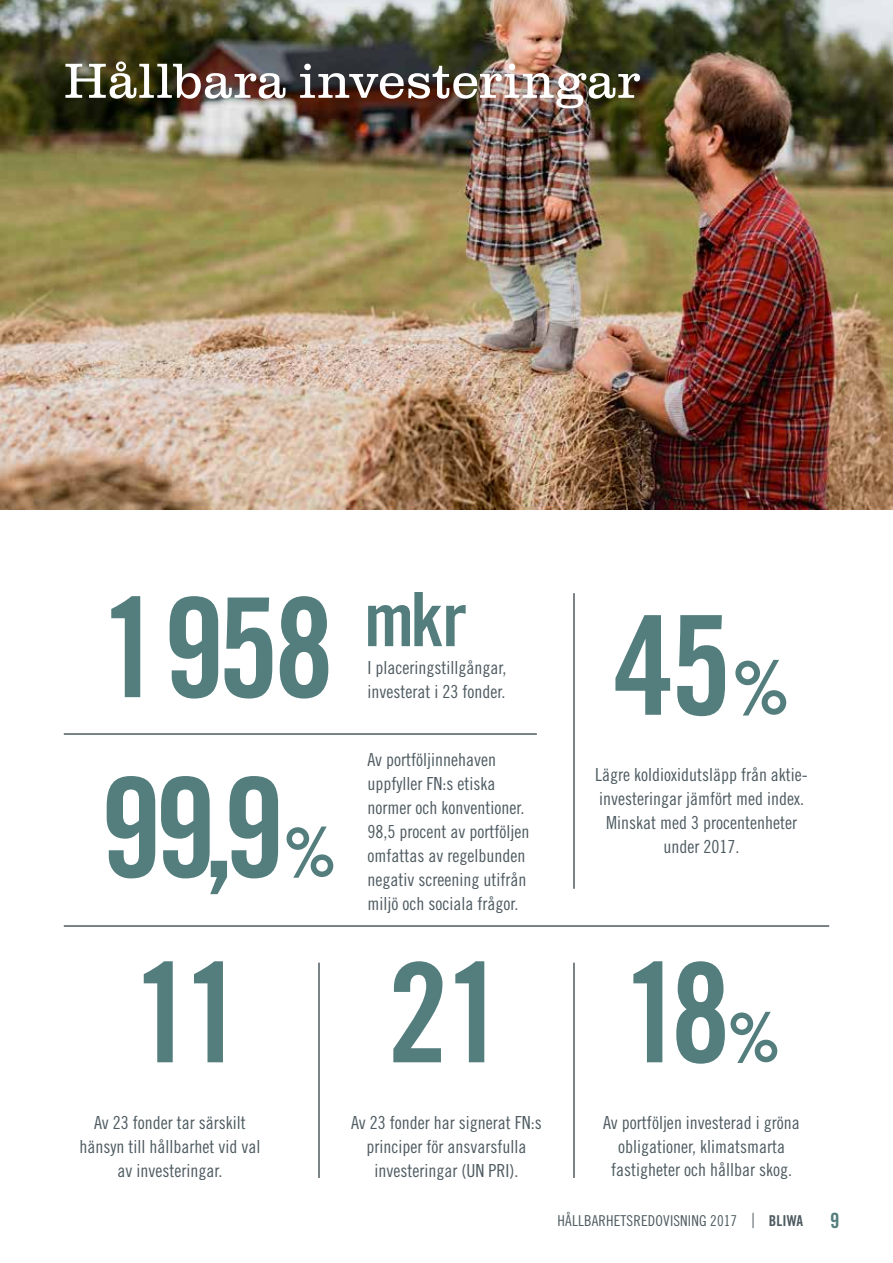
<style>
.page{position:relative;width:893px;height:1263px;background:#fff}
.page>*{position:absolute;margin:0;border:0;box-sizing:border-box;transform-origin:0 0}
.t1{font:138px/179.9px "Trade Gothic LT Std Bd Cn 20";letter-spacing:-.05em;color:#547e7d}
.t2{font:300 51px "Clarendon Com";letter-spacing:.01em;color:#fff}
.t3{font:21px "Trade Gothic LT Std Bd Cn 20";color:#547e7d}
.t4{font:18px/24px "Trade Gothic LT Std Cn 18";color:#4e5b61;text-align:center}
.t5{font:15px "Trade Gothic LT Std Cn 18";letter-spacing:.01em;color:#4e5b61}
.t6{font:15px "Trade Gothic LT Std Bd Cn 20";letter-spacing:.01em;color:#4e5b61}
.s1{font-size:69px}
.s2{font-size:75px}
</style>
<div class="page">
<img style="left:0;top:0;width:893px;height:510px">
<hr style="left:318px;top:963px;width:2px;height:215px;background:#4e5b61">
<hr style="left:573px;top:963px;width:2px;height:215px;background:#4e5b61">
<hr style="left:573px;top:593px;width:2px;height:296px;background:#4e5b61">
<hr style="left:64px;top:733px;width:473px;height:2px;background:#4e5b61">
<hr style="left:64px;top:925px;width:765px;height:2px;background:#4e5b61">
<svg style="left:753px;top:1213px;width:1px;height:15px"></svg>
<h2 class="t2" style="left:64px;top:51px;width:577px">Hållbara investeringar</h2>
<h1 class="t1" style="left:100px;top:557px;width:368px">1 958 <sup>mkr<br></sup>99,9<span class="s1">%</span></h1>
<p class="t4" style="left:367px;top:655px;width:140px;text-align:left">I placeringstillgångar, investerat i 23 fonder.</p>
<p class="t4" style="left:367px;top:747px;width:163px;text-align:left">Av portföljinnehaven uppfyller FN:s etiska normer och konventioner.<br>98,5 procent av portföljen omfattas av regelbunden negativ screening utifrån miljö och sociala frågor.</p>
<h1 class="t1" style="left:613px;top:575px;width:178px">45<span class="s2">%</span></h1>
<p class="t4" style="left:595px;top:762px;width:214px">Lägre koldioxidutsläpp från aktie&shy;investeringar jämfört med index.<br>Minskat med 3 procentenheter under 2017.</p>
<h1 class="t1" style="left:133px;top:922px;width:113px">11</h1>
<h1 class="t1" style="left:622px;top:922px;width:160px">18<span class="s1">%</span></h1>
<h1 class="t1" style="left:387px;top:922px;width:120px">21</h1>
<p class="t4" style="left:80px;top:1110px;width:182px">Av 23 fonder tar särskilt hänsyn till hållbarhet vid val av investeringar.</p>
<p class="t4" style="left:351px;top:1110px;width:192px">Av 23 fonder har signerat FN:s principer för ansvarsfulla investeringar (UN PRI).</p>
<p class="t4" style="left:603px;top:1110px;width:198px">Av portföljen investerad i gröna obligationer, klimatsmarta fastigheter och hållbar skog.</p>
<p class="t5" style="left:558px;top:1211px;width:181px">HÅLLBARHETSREDOVISNING 2017</p>
<p class="t6" style="left:769px;top:1211px;width:36px">BLIWA</p>
<p class="t3" style="left:830px;top:1208px;width:11px">9</p>
</div>
